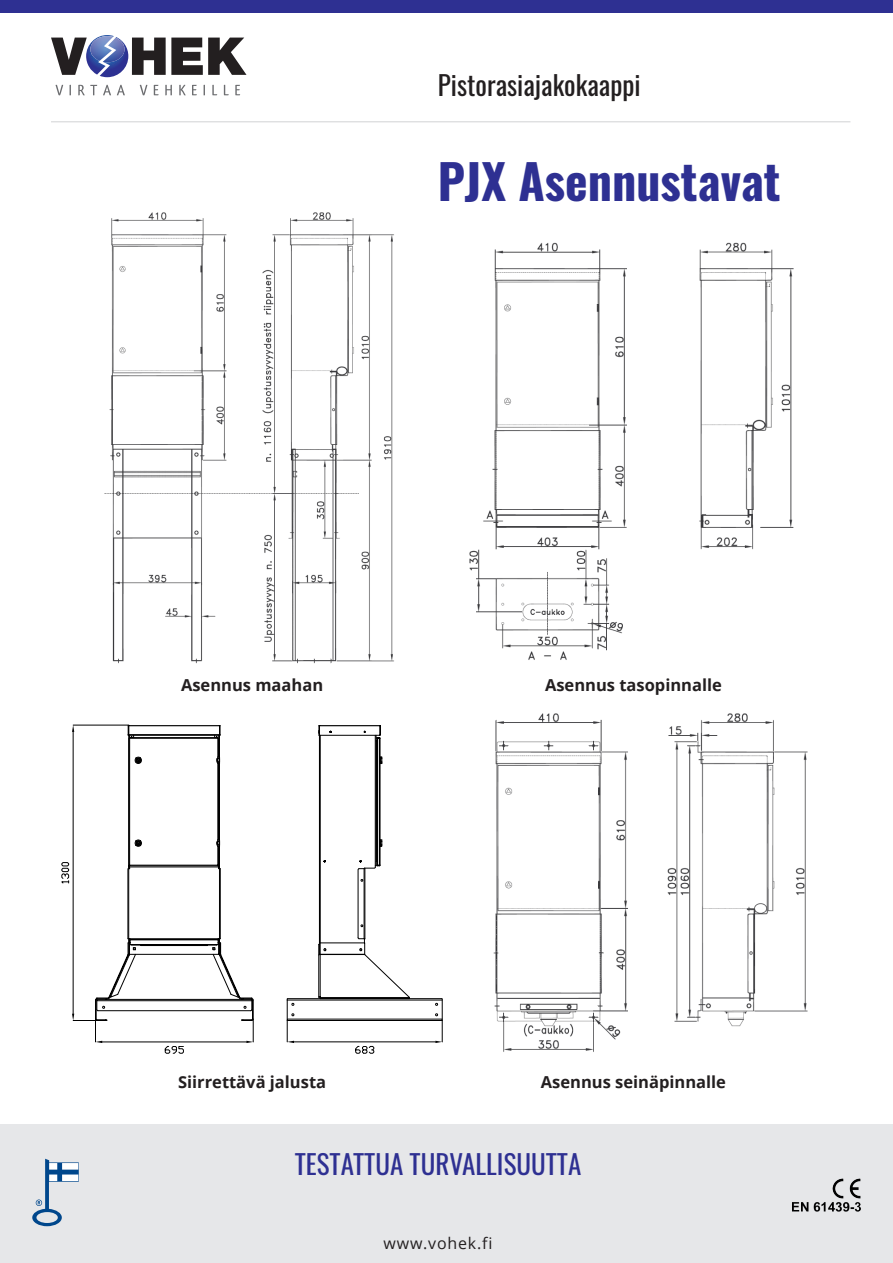
<style>
.page{position:relative;width:893px;height:1263px;background:#fff}
.page>*{position:absolute;margin:0;border:0;box-sizing:border-box;transform-origin:0 0}
.otsikko1{font:700 48px "Oswald";color:#2e3092}
.otsikko1_copy{font:27px "Oswald";color:#2e3092}
.otsikko1-2{font:27px "Oswald";color:#231f20}
.t1{font:700 16.5px "Open Sans";color:#231f20}
.otsikko1-3{font:15.9px "Open Sans";letter-spacing:.05em;color:#231f20}
</style>
<div class="page">
<div style="left:0;top:0;width:893px;height:13px;background:#2e3092"></div>
<svg style="left:56px;top:85px;width:184px;height:10px"></svg>
<svg style="left:51px;top:35px;width:196px;height:42px"></svg>
<img style="left:103px;top:38px;width:22px;height:24px">
<img style="left:90px;top:36px;width:23px;height:25px">
<hr style="left:51px;top:121px;width:799px;height:1px;background:#d1d2d4">
<div style="left:0;top:1124px;width:893px;height:139px;background:#e6e7e9"></div>
<svg style="left:32px;top:1159px;width:47px;height:67px"></svg>
<img style="left:105px;top:212px;width:289px;height:452px">
<img style="left:469px;top:242px;width:325px;height:418px">
<img style="left:493px;top:713px;width:315px;height:339px">
<svg style="left:61px;top:725px;width:193px;height:329px"></svg>
<svg style="left:286px;top:725px;width:157px;height:329px"></svg>
<img style="left:792px;top:1178px;width:69px;height:34px">
<p class="otsikko1-2" style="left:438px;top:61px;width:204px">Pistorasiajakokaappi</p>
<p class="otsikko1" style="left:438px;top:156px;width:344px">PJX Asennustavat</p>
<p class="t1" style="left:181px;top:673px;width:144px">Asennus maahan</p>
<p class="t1" style="left:545px;top:673px;width:178px">Asennus tasopinnalle</p>
<p class="t1" style="left:178px;top:1071px;width:150px">Siirrettävä jalusta</p>
<p class="t1" style="left:541px;top:1071px;width:187px">Asennus seinäpinnalle</p>
<p class="otsikko1_copy" style="left:295px;top:1139px;width:288px">TESTATTUA TURVALLISUUTTA</p>
<p class="otsikko1-3" style="left:384px;top:1233px;width:110px">www.vohek.fi</p>
</div>
